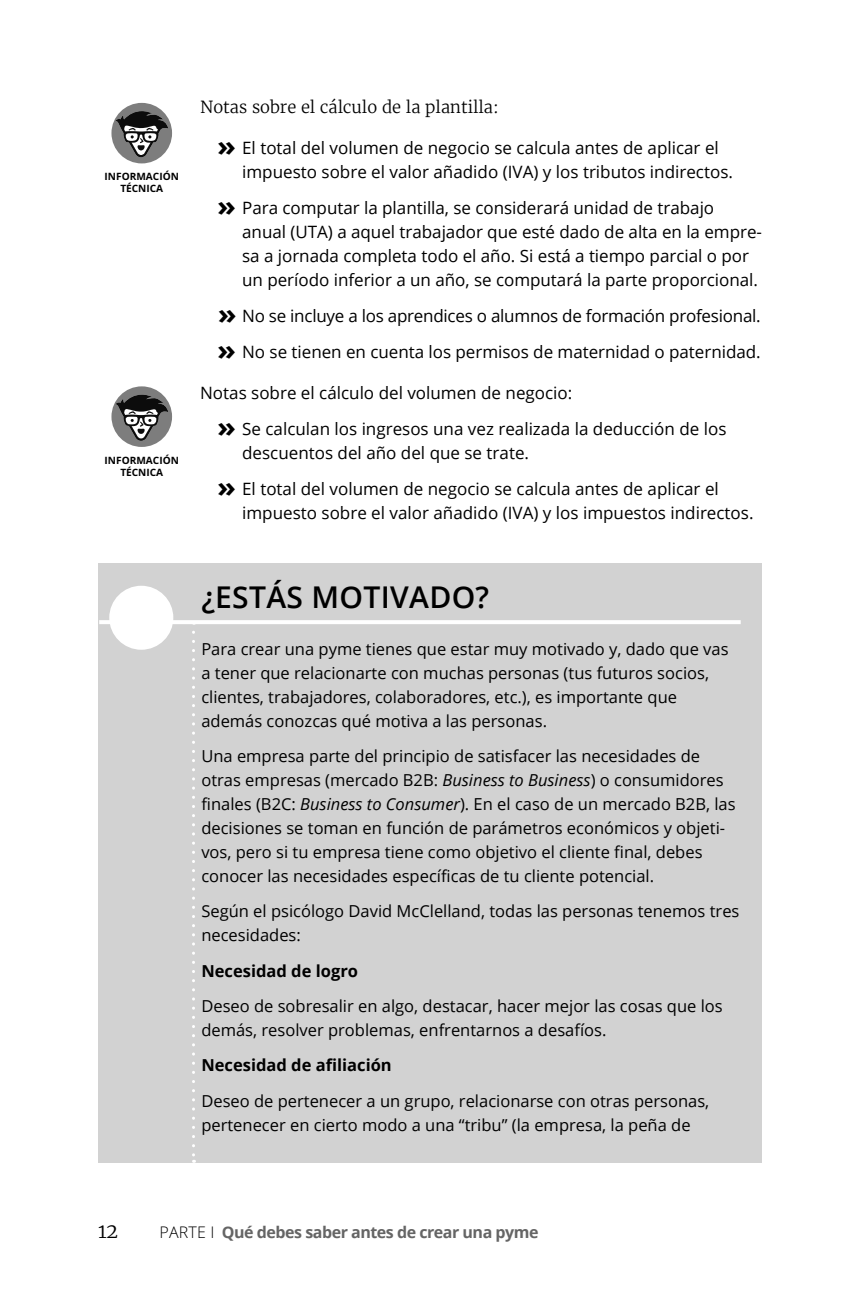
<style>
.page{position:relative;width:853px;height:1305px;background:#fff}
.page>*{position:absolute;margin:0;border:0;box-sizing:border-box;transform-origin:0 0}
.t1{font:600 30px "Open Sans";letter-spacing:.01em;color:#000}
.t2{font:20px "Merriweather Light EB";color:#000}
.t3{font:17px/24px "Open Sans";color:#000}
.t4{font:16.4px/24px "Open Sans";color:#000}
.t5{font:700 16.4px "Open Sans";color:#000}
.t6{font:16.4px "Merriweather Light EB";color:#000}
.t7{font:700 16px "Open Sans";letter-spacing:-.03em;color:#656565}
.t8{font:700 10px/12.2px "Open Sans";color:#000;text-align:center}
.s1{font-weight:700;font-size:28px}
.s2{font-style:italic}
.s3{font-weight:300;color:#000}
</style>
<div class="page">
<div style="left:111px;top:103px;width:61px;height:60px;background:#7d7d7d;border-radius:50%"></div>
<svg style="left:115px;top:111px;width:53px;height:46px"></svg>
<div style="left:111px;top:386px;width:61px;height:61px;background:#7d7d7d;border-radius:50%"></div>
<svg style="left:115px;top:395px;width:53px;height:46px"></svg>
<div style="left:98px;top:563px;width:663px;height:600px;background:#d2d2d2"></div>
<svg style="left:192px;top:632px;width:3px;height:531px"></svg>
<hr style="left:99px;top:620px;width:641px;height:4px;background:#fff">
<div style="left:109px;top:586px;width:64px;height:64px;background:#fff;border:2px solid #fff;border-radius:50%"></div>
<p class="t8" style="left:105px;top:170px;width:76px">INFORMACIÓN<br>TÉCNICA</p>
<p class="t8" style="left:105px;top:453px;width:76px">INFORMACIÓN<br>TÉCNICA</p>
<p class="t6" style="left:200px;top:97px;width:300px">Notas sobre el cálculo de la plantilla:</p>
<p class="t3" style="left:242px;top:135px;width:492px;text-indent:-25px"><span class="s1">»</span> El total del volumen de negocio se calcula antes de aplicar el impuesto sobre el valor añadido (IVA) y los tributos indirectos.</p>
<p class="t3" style="left:242px;top:195px;width:521px;text-indent:-25px"><span class="s1">»</span> Para computar la plantilla, se considerará unidad de trabajo anual (UTA) a aquel trabajador que esté dado de alta en la empre&shy;sa a jornada completa todo el año. Si está a tiempo parcial o por un período inferior a un año, se computará la parte proporcional.</p>
<p class="t3" style="left:217px;top:297px;width:544px;line-height:36px"><span class="s1">»</span> No se incluye a los aprendices o alumnos de formación profesional. <span class="s1">»</span> No se tienen en cuenta los permisos de maternidad o paternidad.</p>
<p class="t3" style="left:217px;top:374px;width:510px;line-height:36px;text-indent:-17px">Notas sobre el cálculo del volumen de negocio:<br><span class="s1">»</span> Se calculan los ingresos una vez realizada la deducción de los</p>
<p class="t3" style="left:217px;top:434px;width:503px;line-height:36px;text-indent:25px">descuentos del año del que se trate.<br><span class="s1">»</span> El total del volumen de negocio se calcula antes de aplicar el</p>
<p class="t3" style="left:242px;top:500px;width:512px">impuesto sobre el valor añadido (IVA) y los impuestos indirectos.</p>
<h1 class="t1" style="left:201px;top:577px;width:289px">¿ESTÁS MOTIVADO?</h1>
<p class="t4" style="left:201px;top:636px;width:528px">Para crear una pyme tienes que estar muy motivado y, dado que vas a tener que relacionarte con muchas personas (tus futuros socios, clientes, trabajadores, colaboradores, etc.), es importante que además conozcas qué motiva a las personas.</p>
<p class="t4" style="left:201px;top:743px;width:535px">Una empresa parte del principio de satisfacer las necesidades de otras empresas (mercado B2B: <span class="s2">Business to Business</span>) o consumidores finales (B2C: <span class="s2">Business to Consumer</span>). En el caso de un mercado B2B, las decisiones se toman en función de parámetros económicos y objeti&shy;vos, pero si tu empresa tiene como objetivo el cliente final, debes conocer las necesidades específicas de tu cliente potencial.</p>
<p class="t4" style="left:201px;top:899px;width:539px">Según el psicólogo David McClelland, todas las personas tenemos tres necesidades:</p>
<p class="t5" style="left:201px;top:959px;width:158px">Necesidad de logro</p>
<p class="t4" style="left:201px;top:993px;width:522px">Deseo de sobresalir en algo, destacar, hacer mejor las cosas que los demás, resolver problemas, enfrentarnos a desafíos.</p>
<p class="t5" style="left:201px;top:1054px;width:192px">Necesidad de afiliación</p>
<p class="t4" style="left:201px;top:1088px;width:509px">Deseo de pertenecer a un grupo, relacionarse con otras personas, pertenecer en cierto modo a una “tribu” (la empresa, la peña de</p>
<p class="t2" style="left:98px;top:1218px;width:21px">12</p>
<p class="t7" style="left:159px;top:1221px;width:380px"><span class="s3">PARTE I</span> Qué debes saber antes de crear una pyme</p>
</div>
